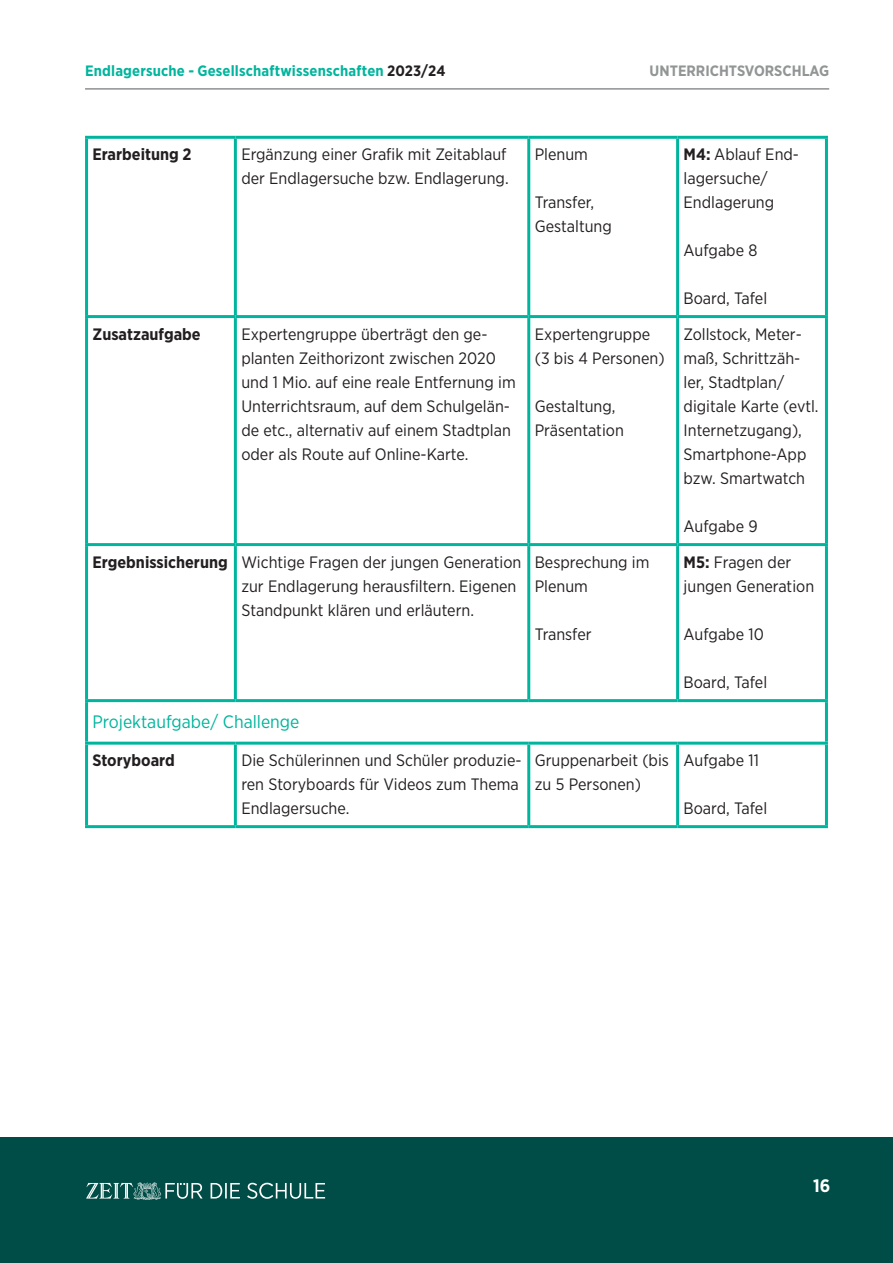
<style>
.page{position:relative;width:893px;height:1263px;background:#fff}
.page>*{position:absolute;margin:0;border:0;box-sizing:border-box;transform-origin:0 0}
.Subline{font:18px "Gotham Narrow";color:#00b59d}
.t1{font:700 18px "Gotham Narrow";color:#fff}
.Fließtext{font:16.5px/24px "Gotham Narrow";color:#231f20}
.Fließtext-2{font:700 16.5px "Gotham Narrow";color:#231f20}
.t2{font:700 15px "Gotham Narrow";letter-spacing:.01em;color:#00b59d}
.RUBRIK_OBEN_RECHTS{font:700 15px "Gotham Narrow";color:#929595}
.s1{color:#231f20}
.s2{font-weight:700}
</style>
<div class="page">
<div style="left:0;top:1137px;width:893px;height:126px;background:#004d47"></div>
<svg style="left:86px;top:1182px;width:239px;height:18px"></svg>
<hr style="left:85px;top:89px;width:744px;height:1px;background:#57585a">
<hr style="left:85px;top:136px;width:150px;height:3px;background:#00b59d">
<hr style="left:85px;top:139px;width:3px;height:176px;background:#00b59d">
<hr style="left:235px;top:136px;width:294px;height:3px;background:#00b59d">
<hr style="left:234px;top:139px;width:3px;height:176px;background:#00b59d">
<hr style="left:529px;top:136px;width:149px;height:3px;background:#00b59d">
<hr style="left:527px;top:139px;width:3px;height:176px;background:#00b59d">
<hr style="left:678px;top:136px;width:150px;height:3px;background:#00b59d">
<hr style="left:676px;top:139px;width:3px;height:176px;background:#00b59d">
<hr style="left:825px;top:139px;width:3px;height:176px;background:#00b59d">
<hr style="left:85px;top:315px;width:150px;height:3px;background:#00b59d">
<hr style="left:85px;top:318px;width:3px;height:225px;background:#00b59d">
<hr style="left:235px;top:315px;width:294px;height:3px;background:#00b59d">
<hr style="left:234px;top:318px;width:3px;height:225px;background:#00b59d">
<hr style="left:529px;top:315px;width:149px;height:3px;background:#00b59d">
<hr style="left:527px;top:318px;width:3px;height:225px;background:#00b59d">
<hr style="left:678px;top:315px;width:150px;height:3px;background:#00b59d">
<hr style="left:676px;top:318px;width:3px;height:225px;background:#00b59d">
<hr style="left:825px;top:318px;width:3px;height:225px;background:#00b59d">
<hr style="left:85px;top:543px;width:150px;height:3px;background:#00b59d">
<hr style="left:85px;top:546px;width:3px;height:153px;background:#00b59d">
<hr style="left:235px;top:543px;width:294px;height:3px;background:#00b59d">
<hr style="left:234px;top:546px;width:3px;height:153px;background:#00b59d">
<hr style="left:529px;top:543px;width:149px;height:3px;background:#00b59d">
<hr style="left:527px;top:546px;width:3px;height:153px;background:#00b59d">
<hr style="left:678px;top:543px;width:150px;height:3px;background:#00b59d">
<hr style="left:676px;top:546px;width:3px;height:153px;background:#00b59d">
<hr style="left:825px;top:546px;width:3px;height:153px;background:#00b59d">
<hr style="left:85px;top:699px;width:150px;height:3px;background:#00b59d">
<hr style="left:85px;top:702px;width:3px;height:40px;background:#00b59d">
<hr style="left:235px;top:699px;width:294px;height:3px;background:#00b59d">
<hr style="left:529px;top:699px;width:149px;height:3px;background:#00b59d">
<hr style="left:678px;top:699px;width:150px;height:3px;background:#00b59d">
<hr style="left:825px;top:702px;width:3px;height:40px;background:#00b59d">
<hr style="left:85px;top:742px;width:150px;height:3px;background:#00b59d">
<hr style="left:85px;top:745px;width:3px;height:80px;background:#00b59d">
<hr style="left:235px;top:742px;width:294px;height:3px;background:#00b59d">
<hr style="left:234px;top:745px;width:3px;height:80px;background:#00b59d">
<hr style="left:529px;top:742px;width:149px;height:3px;background:#00b59d">
<hr style="left:527px;top:745px;width:3px;height:80px;background:#00b59d">
<hr style="left:678px;top:742px;width:150px;height:3px;background:#00b59d">
<hr style="left:676px;top:745px;width:3px;height:80px;background:#00b59d">
<hr style="left:825px;top:745px;width:3px;height:80px;background:#00b59d">
<hr style="left:85px;top:825px;width:150px;height:3px;background:#00b59d">
<hr style="left:235px;top:825px;width:294px;height:3px;background:#00b59d">
<hr style="left:529px;top:825px;width:149px;height:3px;background:#00b59d">
<hr style="left:678px;top:825px;width:150px;height:3px;background:#00b59d">
<p class="t2" style="left:85px;top:61px;width:362px">Endlagersuche - Gesellschaftwissenschaften <span class="s1">2023/24</span></p>
<p class="Fließtext-2" style="left:93px;top:143px;width:101px">Erarbeitung 2</p>
<p class="Fließtext" style="left:241px;top:142px;width:269px">Ergänzung einer Grafik mit Zeitablauf der Endlagersuche bzw. Endlagerung.</p>
<p class="Fließtext" style="left:535px;top:142px;width:55px">Plenum</p>
<p class="Fließtext" style="left:535px;top:190px;width:79px">Transfer,<br>Gestaltung</p>
<p class="RUBRIK_OBEN_RECHTS" style="left:650px;top:61px;width:181px">UNTERRICHTSVORSCHLAG</p>
<p class="Fließtext" style="left:684px;top:142px;width:115px"><span class="s2">M4:</span> Ablauf End&shy;lagersuche/</p>
<p class="Fließtext" style="left:684px;top:190px;width:92px">Endlagerung</p>
<p class="Fließtext" style="left:684px;top:238px;width:75px">Aufgabe 8</p>
<p class="Fließtext" style="left:684px;top:286px;width:85px">Board, Tafel</p>
<p class="Fließtext-2" style="left:93px;top:323px;width:110px">Zusatzaufgabe</p>
<p class="Fließtext" style="left:241px;top:322px;width:276px">Expertengruppe überträgt den ge&shy;planten Zeithorizont zwischen 2020 und 1 Mio. auf eine reale Entfernung im Unterrichtsraum, auf dem Schulgelän&shy;de etc., alternativ auf einem Stadtplan oder als Route auf Online-Karte.</p>
<p class="Fließtext" style="left:535px;top:322px;width:131px">Expertengruppe (3 bis 4 Personen)</p>
<p class="Fließtext" style="left:535px;top:394px;width:91px">Gestaltung,<br>Präsentation</p>
<p class="Fließtext-2" style="left:93px;top:551px;width:137px">Ergebnissicherung</p>
<p class="Fließtext" style="left:241px;top:550px;width:282px">Wichtige Fragen der jungen Generation zur Endlagerung herausfiltern. Eigenen<br>Standpunkt klären und erläutern.</p>
<p class="Fließtext" style="left:535px;top:550px;width:116px">Besprechung im<br>Plenum</p>
<p class="Fließtext" style="left:535px;top:622px;width:58px">Transfer</p>
<p class="Fließtext" style="left:684px;top:322px;width:137px">Zollstock, Meter&shy;maß, Schrittzäh&shy;ler, Stadtplan/ digitale Karte (evtl.<br>Internetzugang),<br>Smartphone-App bzw. Smartwatch</p>
<p class="Fließtext" style="left:684px;top:514px;width:76px">Aufgabe 9</p>
<p class="Fließtext" style="left:684px;top:550px;width:132px"><span class="s2">M5:</span> Fragen der jungen Generation</p>
<p class="Fließtext" style="left:684px;top:622px;width:82px">Aufgabe 10</p>
<p class="Fließtext" style="left:684px;top:670px;width:85px">Board, Tafel</p>
<p class="Subline" style="left:93px;top:711px;width:208px">Projektaufgabe/ Challenge</p>
<p class="Fließtext-2" style="left:93px;top:749px;width:84px">Storyboard</p>
<p class="Fließtext" style="left:241px;top:748px;width:282px">Die Schülerinnen und Schüler produzie&shy;ren Storyboards für Videos zum Thema<br>Endlagersuche.</p>
<p class="Fließtext" style="left:535px;top:748px;width:136px">Gruppenarbeit (bis zu 5 Personen)</p>
<p class="Fließtext" style="left:684px;top:748px;width:77px">Aufgabe 11</p>
<p class="Fließtext" style="left:684px;top:796px;width:85px">Board, Tafel</p>
<p class="t1" style="left:813px;top:1174px;width:19px">16</p>
</div>
